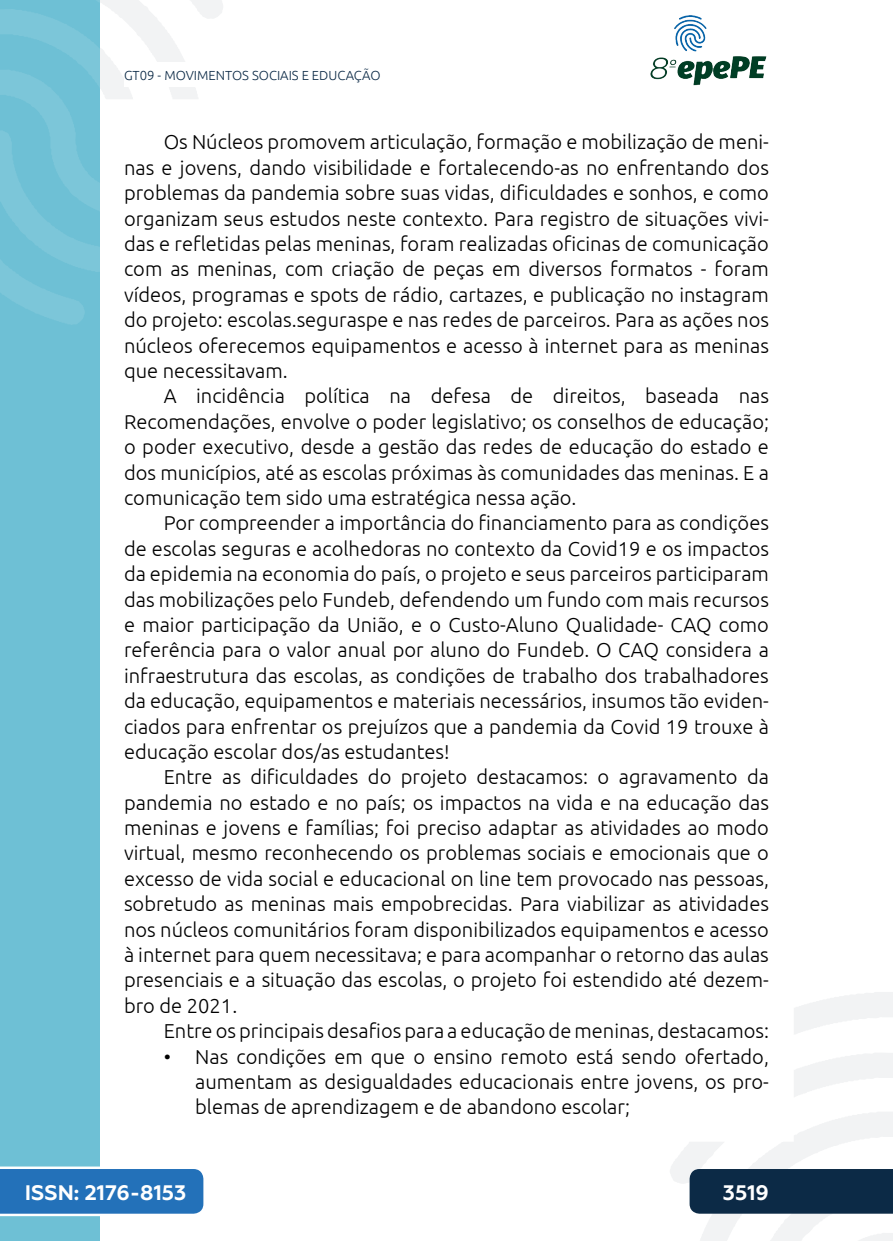
<style>
.page{position:relative;width:893px;height:1241px;background:#fff}
.page>*{position:absolute;margin:0;border:0;box-sizing:border-box;transform-origin:0 0}
.t1{font:700 21px "Geometria";color:#fff}
._5_CORPO{font:300 20.12px/25.4px "Ubuntu";color:#000;text-align:justify}
.t2{font:300 13.12px "Ubuntu";color:#0c2a46}
</style>
<div class="page">
<svg style="left:670px;top:992px;width:223px;height:248px"></svg>
<svg style="left:99px;top:0;width:124px;height:324px"></svg>
<img style="left:650px;top:15px;width:117px;height:71px">
<div style="left:0;top:0;width:99px;height:1240px;background:#6ec0d5"></div>
<svg style="left:0;top:0;width:99px;height:325px"></svg>
<svg style="left:0;top:1166px;width:203px;height:49px;background:#367dbf"></svg>
<div style="left:690px;top:1168px;width:203px;height:45px;background:#0c2a46"></div>
<div style="left:124px;top:62px;width:516px;height:25px;background:#fff"></div>
<p class="t2" style="left:124px;top:67px;width:258px">GT09 - MOVIMENTOS SOCIAIS E EDUCAÇÃO</p>
<p class="_5_CORPO" style="left:124px;top:129px;width:646px;text-indent:40px">Os Núcleos promovem articulação, formação e mobilização de meni&shy;nas e jovens, dando visibilidade e fortalecendo-as no enfrentando dos problemas da pandemia sobre suas vidas, dificuldades e sonhos, e como organizam seus estudos neste contexto. Para registro de situações vivi&shy;das e refletidas pelas meninas, foram realizadas oficinas de comunicação com as meninas, com criação de peças em diversos formatos - foram vídeos, programas e spots de rádio, cartazes, e publicação no instagram do projeto: escolas.seguraspe e nas redes de parceiros. Para as ações nos núcleos oferecemos equipamentos e acesso à internet para as meninas que necessitavam.</p>
<p class="_5_CORPO" style="left:124px;top:383px;width:646px;text-indent:40px">A incidência política na defesa de direitos, baseada nas Recomendações, envolve o poder legislativo; os conselhos de educação; o poder executivo, desde a gestão das redes de educação do estado e dos municípios, até as escolas próximas às comunidades das meninas. E a comunicação tem sido uma estratégica nessa ação.</p>
<p class="_5_CORPO" style="left:124px;top:510px;width:646px;text-indent:40px">Por compreender a importância do financiamento para as condições de escolas seguras e acolhedoras no contexto da Covid19 e os impactos da epidemia na economia do país, o projeto e seus parceiros participaram das mobilizações pelo Fundeb, defendendo um fundo com mais recursos e maior participação da União, e o Custo-Aluno Qualidade- CAQ como referência para o valor anual por aluno do Fundeb. O CAQ considera a infraestrutura das escolas, as condições de trabalho dos trabalhadores da educação, equipamentos e materiais necessários, insumos tão eviden&shy;ciados para enfrentar os prejuízos que a pandemia da Covid 19 trouxe à educação escolar dos/as estudantes!</p>
<p class="_5_CORPO" style="left:124px;top:763px;width:646px;text-indent:40px">Entre as dificuldades do projeto destacamos: o agravamento da pandemia no estado e no país; os impactos na vida e na educação das meninas e jovens e famílias; foi preciso adaptar as atividades ao modo virtual, mesmo reconhecendo os problemas sociais e emocionais que o excesso de vida social e educacional on line tem provocado nas pessoas, sobretudo as meninas mais empobrecidas. Para viabilizar as atividades nos núcleos comunitários foram disponibilizados equipamentos e acesso à internet para quem necessitava; e para acompanhar o retorno das aulas presenciais e a situação das escolas, o projeto foi estendido até dezem&shy;bro de 2021.</p>
<p class="_5_CORPO" style="left:164px;top:1017px;width:607px">Entre os principais desafios para a educação de meninas, destacamos:</p>
<p class="_5_CORPO" style="left:195px;top:1043px;width:575px;text-indent:-32px">• Nas condições em que o ensino remoto está sendo ofertado, aumentam as desigualdades educacionais entre jovens, os pro&shy;blemas de aprendizagem e de abandono escolar;</p>
<p class="t1" style="left:25px;top:1179px;width:163px">ISSN: 2176-8153</p>
<p class="t1" style="left:723px;top:1179px;width:48px">3519</p>
</div>
